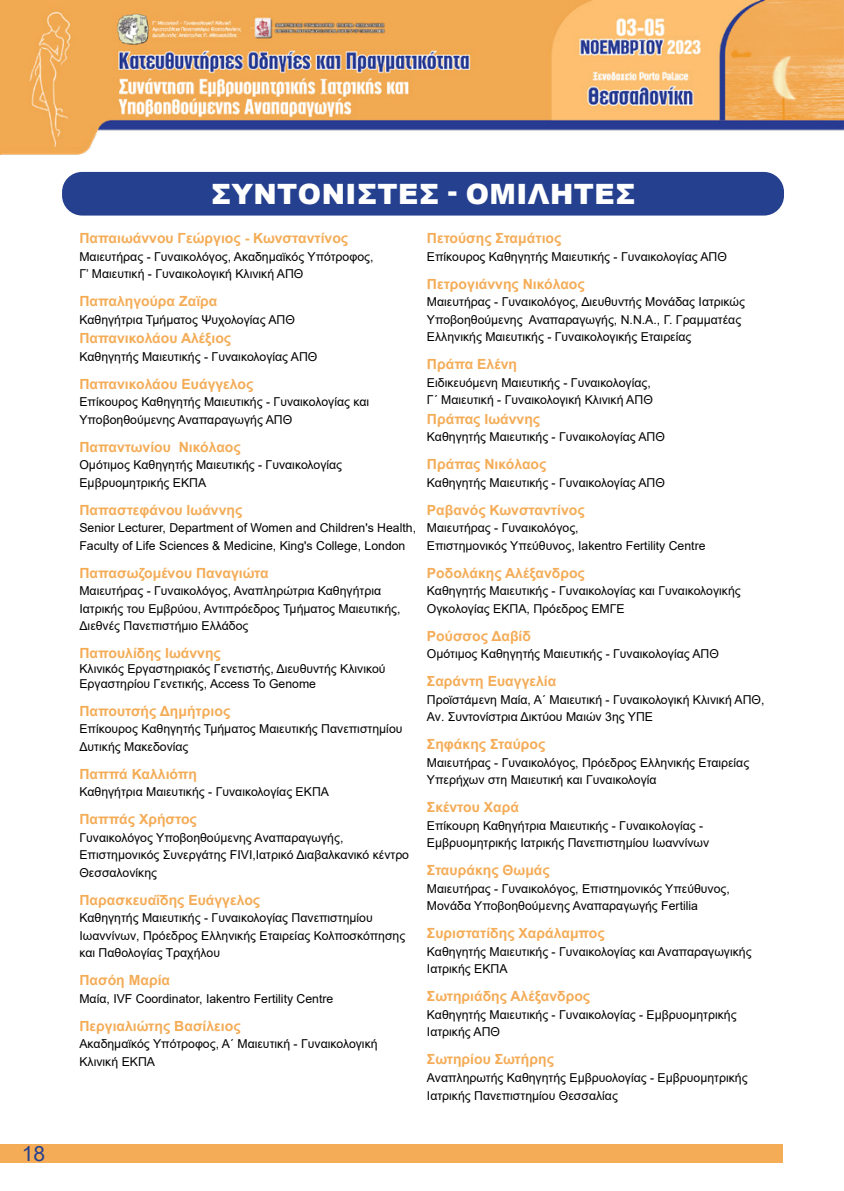
<style>
.page{position:relative;width:844px;height:1191px;background:#fff}
.page>*{position:absolute;margin:0;border:0;box-sizing:border-box;transform-origin:0 0}
.t1{font:900 28px "Arial";letter-spacing:.015em;color:#fff}
.t2{font:21px "Arial";color:#25408f}
.t3{font:700 14px "Arial";color:#f4ac57}
.t4{font:12.25px/17.5px "Arial";color:#000}
</style>
<div class="page">
<div style="left:0;top:1144px;width:782px;height:18px;background:#f4ac57"></div>
<img style="left:0;top:0;width:843px;height:155px">
<hr style="left:0;top:121px;width:1px;height:34px;background:#f1a951">
<div style="left:62px;top:172px;width:721px;height:43px;background:#25408f;border-radius:20px"></div>
<h2 class="t2" style="left:22px;top:1138px;width:25px">18</h2>
<h1 class="t1" style="left:211px;top:173px;width:426px">ΣΥΝΤΟΝΙΣΤΈΣ - ΟΜΙΛΗΤΈΣ</h1>
<p class="t3" style="left:79px;top:229px;width:270px">Παπαιωάννου Γεώργιος - Κωνσταντίνος</p>
<p class="t4" style="left:79px;top:248px;width:295px">Μαιευτήρας - Γυναικολόγος, Ακαδημαϊκός Υπότροφος,<br>Γ’ Μαιευτική - Γυναικολογική Κλινική ΑΠΘ</p>
<p class="t3" style="left:79px;top:292px;width:139px">Παπαληγούρα Ζαϊρα</p>
<p class="t4" style="left:79px;top:311px;width:217px">Καθηγήτρια Τμήματος Ψυχολογίας ΑΠΘ</p>
<p class="t3" style="left:79px;top:328px;width:153px">Παπανικολάου Αλέξιος</p>
<p class="t4" style="left:79px;top:347px;width:239px">Καθηγητής Μαιευτικής - Γυναικολογίας ΑΠΘ</p>
<p class="t3" style="left:79px;top:374px;width:175px">Παπανικολάου Ευάγγελος</p>
<p class="t4" style="left:79px;top:393px;width:291px">Επίκουρος Καθηγητής Μαιευτικής - Γυναικολογίας και<br>Υποβοηθούμενης Αναπαραγωγής ΑΠΘ</p>
<p class="t3" style="left:79px;top:437px;width:163px">Παπαντωνίου Νικόλαος</p>
<p class="t4" style="left:79px;top:456px;width:264px">Ομότιμος Καθηγητής Μαιευτικής - Γυναικολογίας<br>Εμβρυομητρικής ΕΚΠΑ</p>
<p class="t3" style="left:79px;top:500px;width:164px">Παπαστεφάνου Ιωάννης</p>
<p class="t4" style="left:79px;top:519px;width:338px">Senior Lecturer, Department of Women and Children's Health,<br>Faculty of Life Sciences &amp; Medicine, King's College, London</p>
<p class="t3" style="left:79px;top:563px;width:191px">Παπασωζομένου Παναγιώτα</p>
<p class="t4" style="left:79px;top:582px;width:322px">Μαιευτήρας - Γυναικολόγος, Αναπληρώτρια Καθηγήτρια<br>Ιατρικής του Εμβρύου, Αντιπρόεδρος Τμήματος Μαιευτικής,<br>Διεθνές Πανεπιστήμιο Ελλάδος</p>
<p class="t3" style="left:79px;top:643px;width:143px">Παπουλίδης Ιωάννης</p>
<p class="t4" style="left:79px;top:661px;width:307px;line-height:14.7px">Κλινικός Εργαστηριακός Γενετιστής, Διευθυντής Κλινικού<br>Εργαστηρίου Γενετικής, Access To Genome</p>
<p class="t3" style="left:79px;top:701px;width:152px">Παπουτσής Δημήτριος</p>
<p class="t4" style="left:79px;top:720px;width:324px">Επίκουρος Καθηγητής Τμήματος Μαιευτικής Πανεπιστημίου<br>Δυτικής Μακεδονίας</p>
<p class="t3" style="left:79px;top:764px;width:119px">Παππά Καλλιόπη</p>
<p class="t4" style="left:79px;top:783px;width:251px">Καθηγήτρια Μαιευτικής - Γυναικολογίας ΕΚΠΑ</p>
<p class="t3" style="left:79px;top:809px;width:119px">Παππάς Χρήστος</p>
<p class="t4" style="left:79px;top:828px;width:331px">Γυναικολόγος Yποβοηθούμενης Aναπαραγωγής,<br>Επιστημονικός Συνεργάτης FIVI,Ιατρικό Διαβαλκανικό κέντρο<br>Θεσσαλονίκης</p>
<p class="t3" style="left:79px;top:890px;width:182px">Παρασκευαΐδης Ευάγγελος</p>
<p class="t4" style="left:79px;top:909px;width:327px">Καθηγητής Μαιευτικής - Γυναικολογίας Πανεπιστημίου<br>Ιωαννίνων, Πρόεδρος Ελληνικής Εταιρείας Κολποσκόπησης και Παθολογίας Τραχήλου</p>
<p class="t3" style="left:79px;top:970px;width:92px">Πασόη Μαρία</p>
<p class="t4" style="left:79px;top:989px;width:255px">Μαία, IVF Coordinator, Iakentro Fertility Centre</p>
<p class="t3" style="left:79px;top:1016px;width:163px">Περγιαλιώτης Βασίλειος</p>
<p class="t4" style="left:79px;top:1035px;width:299px">Ακαδημαϊκός Υπότροφος, Α΄ Μαιευτική - Γυναικολογική<br>Κλινική ΕΚΠΑ</p>
<p class="t3" style="left:427px;top:229px;width:136px">Πετούσης Σταμάτιος</p>
<p class="t4" style="left:427px;top:248px;width:301px">Επίκουρος Καθηγητής Μαιευτικής - Γυναικολογίας ΑΠΘ</p>
<p class="t3" style="left:427px;top:274px;width:159px">Πετρογιάννης Nικόλαος</p>
<p class="t4" style="left:427px;top:293px;width:319px">Μαιευτήρας - Γυναικολόγος, Διευθυντής Μονάδας Ιατρικώς<br>Υποβοηθούμενης Αναπαραγωγής, Ν.Ν.Α., Γ. Γραμματέας<br>Ελληνικής Μαιευτικής - Γυναικολογικής Εταιρείας</p>
<p class="t3" style="left:427px;top:355px;width:91px">Πράπα Ελένη</p>
<p class="t4" style="left:427px;top:374px;width:227px">Ειδικευόμενη Μαιευτικής - Γυναικολογίας,<br>Γ΄ Μαιευτική - Γυναικολογική Κλινική ΑΠΘ</p>
<p class="t3" style="left:427px;top:409px;width:115px">Πράπας Ιωάννης</p>
<p class="t4" style="left:427px;top:428px;width:239px">Καθηγητής Μαιευτικής - Γυναικολογίας ΑΠΘ</p>
<p class="t3" style="left:427px;top:454px;width:121px">Πράπας Νικόλαος</p>
<p class="t4" style="left:427px;top:473px;width:239px">Καθηγητής Μαιευτικής - Γυναικολογίας ΑΠΘ</p>
<p class="t3" style="left:427px;top:500px;width:159px">Ραβανός Κωνσταντίνος</p>
<p class="t4" style="left:427px;top:519px;width:280px">Μαιευτήρας - Γυναικολόγος,<br>Επιστημονικός Υπεύθυνος, Ιakentro Fertility Centre</p>
<p class="t3" style="left:427px;top:563px;width:159px">Ροδολάκης Αλέξανδρος</p>
<p class="t4" style="left:427px;top:582px;width:315px">Καθηγητής Μαιευτικής - Γυναικολογίας και Γυναικολογικής<br>Ογκολογίας ΕΚΠΑ, Πρόεδρος ΕΜΓΕ</p>
<p class="t3" style="left:427px;top:626px;width:105px">Ρούσσος Δαβίδ</p>
<p class="t4" style="left:427px;top:645px;width:293px">Ομότιμος Καθηγητής Μαιευτικής - Γυναικολογίας ΑΠΘ</p>
<p class="t3" style="left:427px;top:671px;width:131px">Σαράντη Ευαγγελία</p>
<p class="t4" style="left:427px;top:690px;width:339px">Προϊστάμενη Μαία, A΄ Μαιευτική - Γυναικολογική Κλινική ΑΠΘ,<br>Αν. Συντονίστρια Δικτύου Μαιών 3ης ΥΠΕ</p>
<p class="t3" style="left:427px;top:734px;width:120px">Σηφάκης Σταύρος</p>
<p class="t4" style="left:427px;top:753px;width:324px">Μαιευτήρας - Γυναικολόγος, Πρόεδρος Ελληνικής Εταιρείας<br>Υπερήχων στη Μαιευτική και Γυναικολογία</p>
<p class="t3" style="left:427px;top:797px;width:93px">Σκέντου Χαρά</p>
<p class="t4" style="left:427px;top:816px;width:284px">Επίκουρη Καθηγήτρια Μαιευτικής - Γυναικολογίας -<br>Εμβρυομητρικής Ιατρικής Πανεπιστημίου Ιωαννίνων</p>
<p class="t3" style="left:427px;top:860px;width:124px">Σταυράκης Θωμάς</p>
<p class="t4" style="left:427px;top:879px;width:304px">Μαιευτήρας - Γυναικολόγος, Επιστημονικός Υπεύθυνος,<br>Μονάδα Υποβοηθούμενης Αναπαραγωγής Fertilia</p>
<p class="t3" style="left:427px;top:923px;width:179px">Συριστατίδης Χαράλαμπος</p>
<p class="t4" style="left:427px;top:942px;width:326px">Καθηγητής Μαιευτικής - Γυναικολογίας και Αναπαραγωγικής<br>Ιατρικής ΕΚΠΑ</p>
<p class="t3" style="left:427px;top:986px;width:165px">Σωτηριάδης Αλέξανδρος</p>
<p class="t4" style="left:427px;top:1005px;width:311px">Καθηγητής Μαιευτικής - Γυναικολογίας - Εμβρυομητρικής<br>Ιατρικής ΑΠΘ</p>
<p class="t3" style="left:427px;top:1049px;width:128px">Σωτηρίου Σωτήρης</p>
<p class="t4" style="left:427px;top:1068px;width:322px">Αναπληρωτής Καθηγητής Εμβρυολογίας - Εμβρυομητρικής<br>Ιατρικής Πανεπιστημίου Θεσσαλίας</p>
</div>
